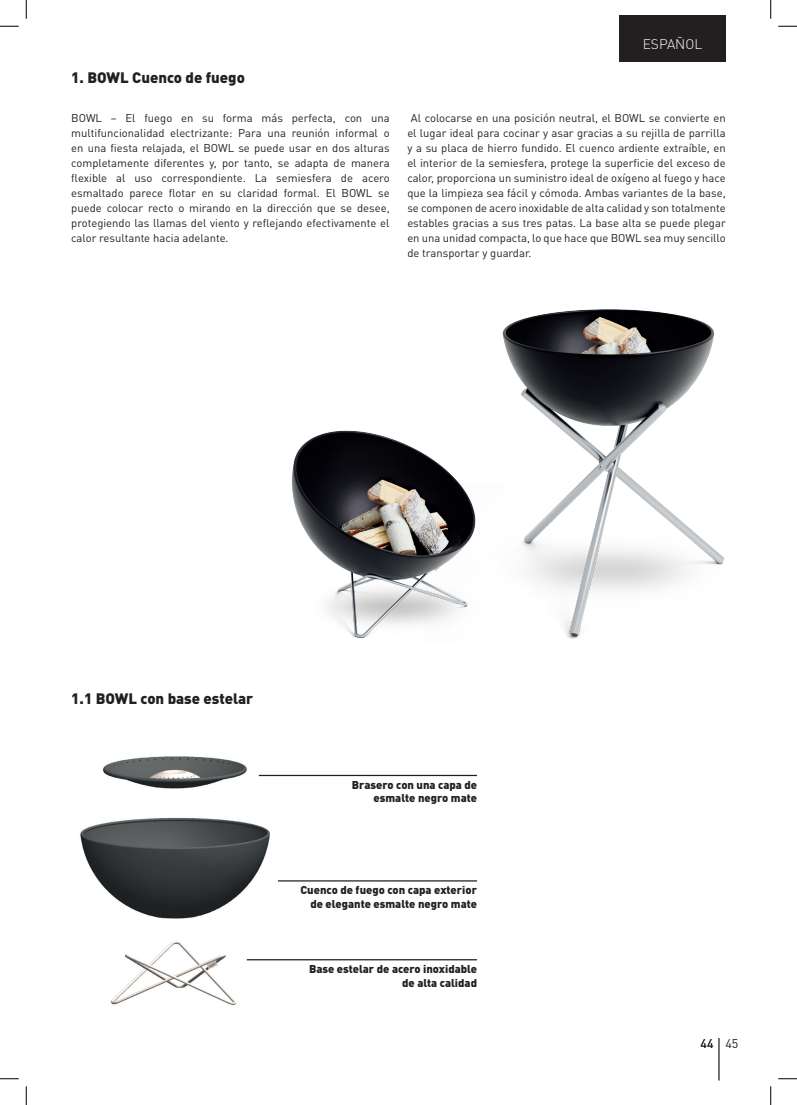
<style>
.page{position:relative;width:797px;height:1105px;background:#fff}
.page>*{position:absolute;margin:0;border:0;box-sizing:border-box;transform-origin:0 0}
.t1{font:900 15px "DIN Pro";color:#231f20}
.t2{font:300 13.75px "DIN Pro";color:#fff}
.t3{font:12.5px "DIN Pro";color:#231f20}
.t4{font:11.25px/15px "DIN Pro";color:#231f20;text-align:justify}
.t5{font:900 11.25px/13.5px "DIN Pro";color:#231f20;text-align:right}
</style>
<div class="page">
<div style="left:619px;top:16px;width:106px;height:35px;background:#231f20"></div>
<div style="left:619px;top:26px;width:106px;height:35px;background:#231f20"></div>
<hr style="left:718px;top:1038px;width:1px;height:42px;background:#231f20">
<img style="left:80px;top:756px;width:263px;height:249px">
<hr style="left:247px;top:959px;width:230px;height:1px;background:#231f20">
<hr style="left:278px;top:880px;width:199px;height:1px;background:#231f20">
<hr style="left:259px;top:775px;width:218px;height:1px;background:#231f20">
<img style="left:502px;top:309px;width:222px;height:330px">
<img style="left:292px;top:359px;width:240px;height:280px">
<svg style="left:0;top:25px;width:19px;height:2px"></svg>
<svg style="left:778px;top:25px;width:19px;height:2px"></svg>
<svg style="left:0;top:1078px;width:19px;height:1px"></svg>
<svg style="left:778px;top:1078px;width:19px;height:1px"></svg>
<svg style="left:25px;top:0;width:2px;height:19px"></svg>
<svg style="left:25px;top:1086px;width:2px;height:19px"></svg>
<svg style="left:770px;top:0;width:1px;height:19px"></svg>
<svg style="left:770px;top:1086px;width:1px;height:19px"></svg>
<p class="t2" style="left:642px;top:35px;width:61px">ESPAÑOL</p>
<h1 class="t1" style="left:71px;top:67px;width:175px">1. BOWL Cuenco de fuego</h1>
<p class="t4" style="left:71px;top:110px;width:320px">BOWL – El fuego en su forma más perfecta, con una multifuncionalidad electrizante: Para una reunión informal o en una fiesta relajada, el BOWL se puede usar en dos alturas completamente diferentes y, por tanto, se adapta de manera flexible al uso correspondiente. La semiesfera de acero esmaltado parece flotar en su claridad formal. El BOWL se puede colocar recto o mirando en la dirección que se desee, protegiendo las llamas del viento y reflejando efectivamente el calor resultante hacia adelante.</p>
<p class="t4" style="left:407px;top:110px;width:320px;text-indent:4px">Al colocarse en una posición neutral, el BOWL se convierte en el lugar ideal para cocinar y asar gracias a su rejilla de parrilla y a su placa de hierro fundido. El cuenco ardiente extraíble, en el interior de la semiesfera, protege la superficie del exceso de calor, proporciona un suministro ideal de oxígeno al fuego y hace que la limpieza sea fácil y cómoda. Ambas variantes de la base, se componen de acero inoxidable de alta calidad y son totalmente estables gracias a sus tres patas. La base alta se puede plegar en una unidad compacta, lo que hace que BOWL sea muy sencillo de transportar y guardar.</p>
<h1 class="t1" style="left:71px;top:688px;width:184px">1.1 BOWL con base estelar</h1>
<p class="t5" style="left:352px;top:777px;width:127px">Brasero con una capa de esmalte negro mate</p>
<p class="t5" style="left:300px;top:883px;width:178px">Cuenco de fuego con capa exterior de elegante esmalte negro mate</p>
<p class="t5" style="left:309px;top:962px;width:169px">Base estelar de acero inoxidable de alta calidad</p>
<p class="t3" style="left:700px;top:1034px;width:39px">44 45</p>
</div>
